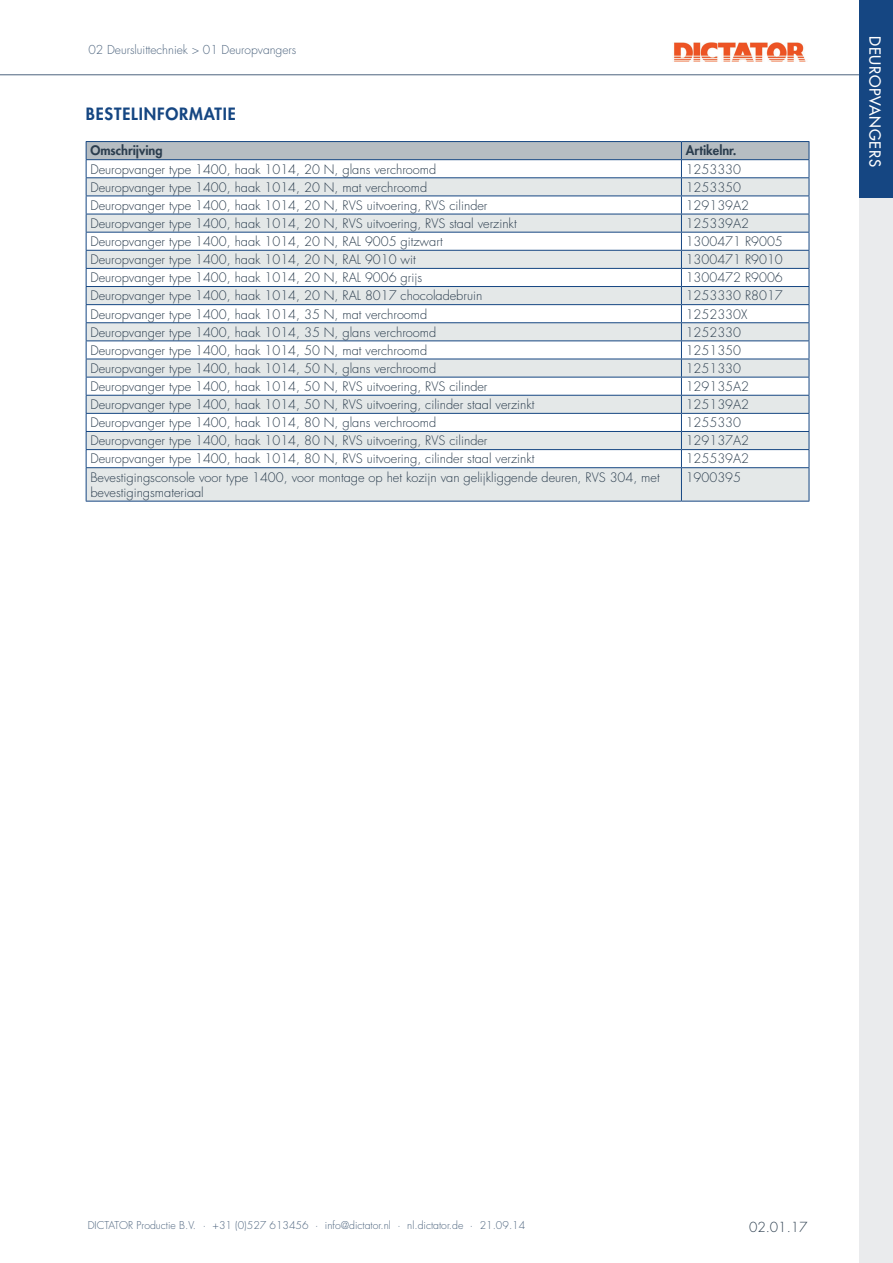
<style>
.page{position:relative;width:893px;height:1263px;background:#fff}
.page>*{position:absolute;margin:0;border:0;box-sizing:border-box;transform-origin:0 0}
.t1{font:800 16.5px "Futura Std";letter-spacing:.05em;color:#154682}
.t2{font:500 15px "Futura Std";letter-spacing:.05em;color:#fff}
.t3{font:300 13.5px "Futura Std";color:#2b3d4e}
.t4{font:300 12.75px/15.3px "Futura Std";color:#2b3d4e}
.t5{font:800 12.75px "Futura Std";color:#2b3d4e}
.t6{font:300 12px "Futura Std";color:#4d647e}
.t7{font:300 10.5px "Futura Std";color:#4d647e}
</style>
<div class="page">
<div style="left:859px;top:0;width:34px;height:1263px;background:#eaebed"></div>
<div style="left:859px;top:0;width:34px;height:198px;background:#154682"></div>
<img style="left:674px;top:43px;width:132px;height:19px">
<hr style="left:0;top:74px;width:859px;height:1px;background:#4d647e">
<div style="left:87px;top:468px;width:722px;height:33px;background:#e4e8e8"></div>
<hr style="left:86px;top:467px;width:595px;height:1px;background:#154682">
<hr style="left:681px;top:467px;width:128px;height:1px;background:#154682">
<hr style="left:681px;top:468px;width:1px;height:33px;background:#154682">
<hr style="left:86px;top:141px;width:595px;height:1px;background:#154682">
<hr style="left:681px;top:141px;width:128px;height:1px;background:#154682">
<svg style="left:86px;top:142px;width:724px;height:325px"></svg>
<hr style="left:86px;top:468px;width:1px;height:33px;background:#154682">
<hr style="left:809px;top:468px;width:1px;height:33px;background:#154682">
<hr style="left:86px;top:501px;width:595px;height:1px;background:#154682">
<hr style="left:681px;top:501px;width:128px;height:1px;background:#154682">
<p class="t6" style="left:89px;top:42px;width:209px">02 Deursluittechniek &gt; 01 Deuropvangers</p>
<p class="t2" style="left:884px;top:36px;width:132px;rotate:90deg">DEUROPVANGERS</p>
<p class="t1" style="left:86px;top:103px;width:152px">BESTELINFORMATIE</p>
<p class="t5" style="left:90px;top:143px;width:74px">Omschrijving</p>
<p class="t5" style="left:686px;top:143px;width:52px">Artikelnr.</p>
<p class="t4" style="left:90px;top:162px;width:347px">Deuropvanger type 1400, haak 1014, 20 N, glans verchroomd</p>
<p class="t4" style="left:686px;top:162px;width:57px">1253330</p>
<p class="t4" style="left:90px;top:180px;width:338px">Deuropvanger type 1400, haak 1014, 20 N, mat verchroomd</p>
<p class="t4" style="left:686px;top:180px;width:57px">1253350</p>
<p class="t4" style="left:90px;top:198px;width:399px">Deuropvanger type 1400, haak 1014, 20 N, RVS uitvoering, RVS cilinder</p>
<p class="t4" style="left:686px;top:198px;width:65px">129139A2</p>
<p class="t4" style="left:90px;top:216px;width:428px">Deuropvanger type 1400, haak 1014, 20 N, RVS uitvoering, RVS staal verzinkt</p>
<p class="t4" style="left:686px;top:216px;width:65px">125339A2</p>
<p class="t4" style="left:90px;top:234px;width:354px">Deuropvanger type 1400, haak 1014, 20 N, RAL 9005 gitzwart</p>
<p class="t4" style="left:686px;top:234px;width:99px">1300471 R9005</p>
<p class="t4" style="left:90px;top:252px;width:327px">Deuropvanger type 1400, haak 1014, 20 N, RAL 9010 wit</p>
<p class="t4" style="left:686px;top:252px;width:99px">1300471 R9010</p>
<p class="t4" style="left:90px;top:270px;width:333px">Deuropvanger type 1400, haak 1014, 20 N, RAL 9006 grijs</p>
<p class="t4" style="left:686px;top:270px;width:99px">1300472 R9006</p>
<p class="t4" style="left:90px;top:288px;width:393px">Deuropvanger type 1400, haak 1014, 20 N, RAL 8017 chocoladebruin</p>
<p class="t4" style="left:686px;top:288px;width:99px">1253330 R8017</p>
<p class="t4" style="left:90px;top:307px;width:338px">Deuropvanger type 1400, haak 1014, 35 N, mat verchroomd</p>
<p class="t4" style="left:686px;top:307px;width:63px">1252330X</p>
<p class="t4" style="left:90px;top:325px;width:347px">Deuropvanger type 1400, haak 1014, 35 N, glans verchroomd</p>
<p class="t4" style="left:686px;top:325px;width:57px">1252330</p>
<p class="t4" style="left:90px;top:343px;width:338px">Deuropvanger type 1400, haak 1014, 50 N, mat verchroomd</p>
<p class="t4" style="left:686px;top:343px;width:57px">1251350</p>
<p class="t4" style="left:90px;top:361px;width:347px">Deuropvanger type 1400, haak 1014, 50 N, glans verchroomd</p>
<p class="t4" style="left:686px;top:361px;width:57px">1251330</p>
<p class="t4" style="left:90px;top:379px;width:399px">Deuropvanger type 1400, haak 1014, 50 N, RVS uitvoering, RVS cilinder</p>
<p class="t4" style="left:686px;top:379px;width:65px">129135A2</p>
<p class="t4" style="left:90px;top:397px;width:446px">Deuropvanger type 1400, haak 1014, 50 N, RVS uitvoering, cilinder staal verzinkt</p>
<p class="t4" style="left:686px;top:397px;width:65px">125139A2</p>
<p class="t4" style="left:90px;top:415px;width:347px">Deuropvanger type 1400, haak 1014, 80 N, glans verchroomd</p>
<p class="t4" style="left:686px;top:415px;width:57px">1255330</p>
<p class="t4" style="left:90px;top:433px;width:399px">Deuropvanger type 1400, haak 1014, 80 N, RVS uitvoering, RVS cilinder</p>
<p class="t4" style="left:686px;top:433px;width:65px">129137A2</p>
<p class="t4" style="left:90px;top:451px;width:446px">Deuropvanger type 1400, haak 1014, 80 N, RVS uitvoering, cilinder staal verzinkt</p>
<p class="t4" style="left:686px;top:451px;width:65px">125539A2</p>
<p class="t4" style="left:90px;top:470px;width:571px">Bevestigingsconsole voor type 1400, voor montage op het kozijn van gelijkliggende deuren, RVS 304, met bevestigingsmateriaal</p>
<p class="t4" style="left:686px;top:470px;width:57px">1900395</p>
<p class="t7" style="left:88px;top:1219px;width:439px">DICTATOR Productie B.V. · +31 (0)527 613456 · info@dictator.nl · nl.dictator.de · 21.09.14</p>
<p class="t3" style="left:749px;top:1218px;width:60px">02.01.17</p>
</div>
